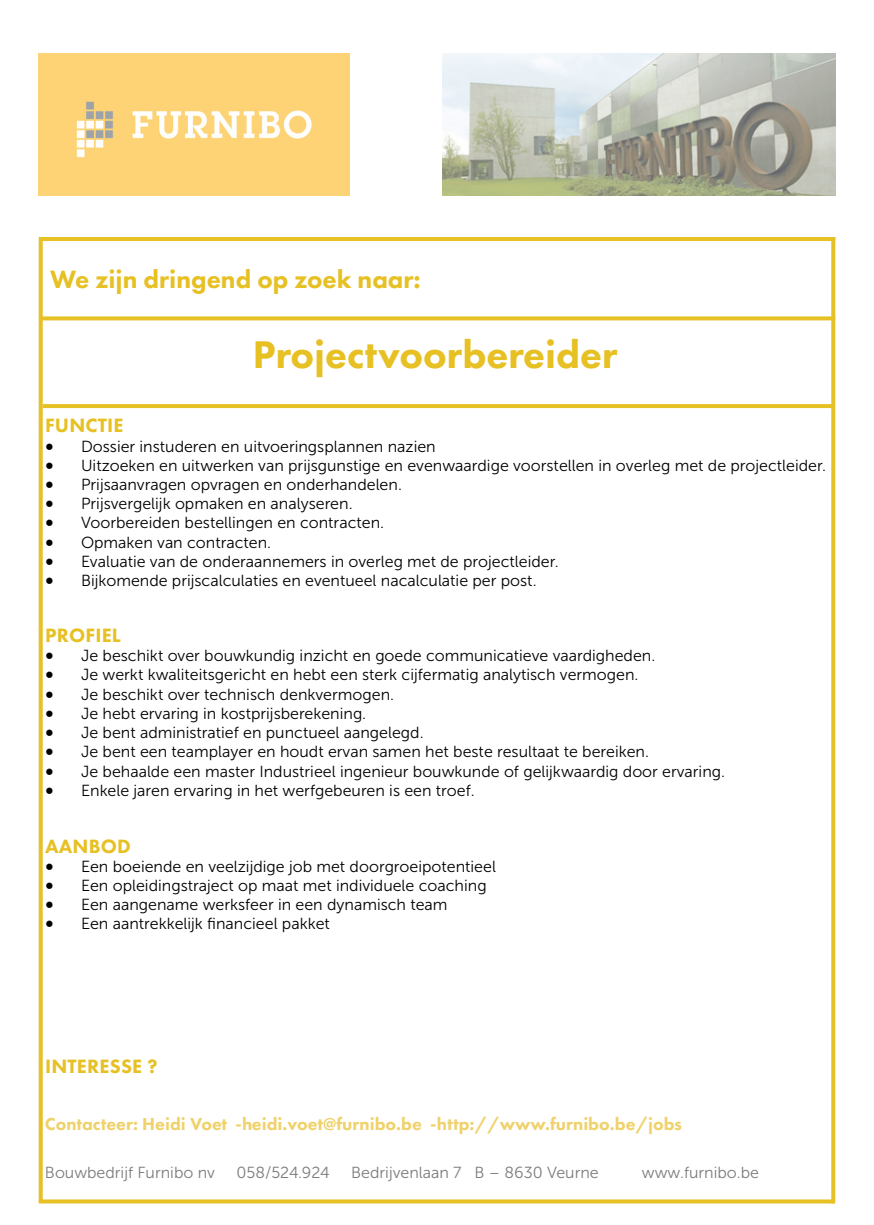
<style>
.page{position:relative;width:874px;height:1225px;background:#fff}
.page>*{position:absolute;margin:0;border:0;box-sizing:border-box;transform-origin:0 0}
.t1{font:800 40px "Futura PT";color:#e7c023}
.t2{font:800 26px "Futura PT";color:#e7c023}
.t3{font:800 20px "Futura PT";letter-spacing:.01em;color:#e7c023}
.t4{font:800 18px "Futura PT";color:#efd26c}
.t5{font:16px "Museo Sans 300";color:#000}
.t6{font:16px "Museo Sans 300";color:#7c7c7c}
.s1{font-family:"Minion Pro";font-size:24px}
</style>
<div class="page">
<img style="left:39px;top:54px;width:310px;height:141px">
<img style="left:442px;top:54px;width:392px;height:141px">
<hr style="left:39px;top:237px;width:795px;height:4px;background:#e7c023">
<svg style="left:43px;top:316px;width:787px;height:4px;background:#e9c63a"></svg>
<svg style="left:43px;top:404px;width:787px;height:4px;background:#e7c127"></svg>
<svg style="left:39px;top:1199px;width:791px;height:4px;background:#e9c73c"></svg>
<svg style="left:830px;top:241px;width:4px;height:962px;fill:#e7c023"></svg>
<svg style="left:39px;top:241px;width:4px;height:960px;background:#e8c331"></svg>
<p class="t2" style="left:50px;top:263px;width:372px">We zijn dringend op zoek naar:</p>
<p class="t1" style="left:253px;top:329px;width:366px">Projectvoorbereider</p>
<p class="t3" style="left:45px;top:413px;width:80px">FUNCTIE</p>
<p class="t5" style="left:45px;top:437px;width:392px"><span class="s1">•</span> Dossier instuderen en uitvoeringsplannen nazien</p>
<p class="t5" style="left:45px;top:457px;width:782px"><span class="s1">•</span> Uitzoeken en uitwerken van prijsgunstige en evenwaardige voorstellen in overleg met de projectleider.</p>
<p class="t5" style="left:45px;top:476px;width:358px"><span class="s1">•</span> Prijsaanvragen opvragen en onderhandelen.</p>
<p class="t5" style="left:45px;top:495px;width:309px"><span class="s1">•</span> Prijsvergelijk opmaken en analyseren.</p>
<p class="t5" style="left:45px;top:514px;width:340px"><span class="s1">•</span> Voorbereiden bestellingen en contracten.</p>
<p class="t5" style="left:45px;top:533px;width:228px"><span class="s1">•</span> Opmaken van contracten.</p>
<p class="t5" style="left:45px;top:553px;width:515px"><span class="s1">•</span> Evaluatie van de onderaannemers in overleg met de projectleider.</p>
<p class="t5" style="left:45px;top:572px;width:493px"><span class="s1">•</span> Bijkomende prijscalculaties en eventueel nacalculatie per post.</p>
<p class="t3" style="left:45px;top:623px;width:77px">PROFIEL</p>
<p class="t5" style="left:45px;top:647px;width:611px"><span class="s1">•</span> Je beschikt over bouwkundig inzicht en goede communicatieve vaardigheden.</p>
<p class="t5" style="left:45px;top:666px;width:594px"><span class="s1">•</span> Je werkt kwaliteitsgericht en hebt een sterk cijfermatig analytisch vermogen.</p>
<p class="t5" style="left:45px;top:685px;width:350px"><span class="s1">•</span> Je beschikt over technisch denkvermogen.</p>
<p class="t5" style="left:45px;top:705px;width:322px"><span class="s1">•</span> Je hebt ervaring in kostprijsberekening.</p>
<p class="t5" style="left:45px;top:724px;width:380px"><span class="s1">•</span> Je bent administratief en punctueel aangelegd.</p>
<p class="t5" style="left:45px;top:743px;width:605px"><span class="s1">•</span> Je bent een teamplayer en houdt ervan samen het beste resultaat te bereiken.</p>
<p class="t5" style="left:45px;top:762px;width:681px"><span class="s1">•</span> Je behaalde een master Industrieel ingenieur bouwkunde of gelijkwaardig door ervaring.</p>
<p class="t5" style="left:45px;top:781px;width:431px"><span class="s1">•</span> Enkele jaren ervaring in het werfgebeuren is een troef.</p>
<p class="t3" style="left:45px;top:833px;width:87px">AANBOD</p>
<p class="t5" style="left:45px;top:857px;width:452px"><span class="s1">•</span> Een boeiende en veelzijdige job met doorgroeipotentieel</p>
<p class="t5" style="left:45px;top:877px;width:443px"><span class="s1">•</span> Een opleidingstraject op maat met individuele coaching</p>
<p class="t5" style="left:45px;top:896px;width:404px"><span class="s1">•</span> Een aangename werksfeer in een dynamisch team</p>
<p class="t5" style="left:45px;top:915px;width:286px"><span class="s1">•</span> Een aantrekkelijk financieel pakket</p>
<p class="t3" style="left:45px;top:1053px;width:114px">INTERESSE ?</p>
<p class="t4" style="left:45px;top:1113px;width:638px">Contacteer: Heidi Voet -heidi.voet@furnibo.be -http://www.furnibo.be/jobs</p>
<p class="t6" style="left:45px;top:1164px;width:171px">Bouwbedrijf Furnibo nv</p>
<p class="t6" style="left:236px;top:1164px;width:95px">058/524.924</p>
<p class="t6" style="left:351px;top:1164px;width:249px">Bedrijvenlaan 7 B – 8630 Veurne</p>
<p class="t6" style="left:641px;top:1164px;width:119px">www.furnibo.be</p>
</div>
